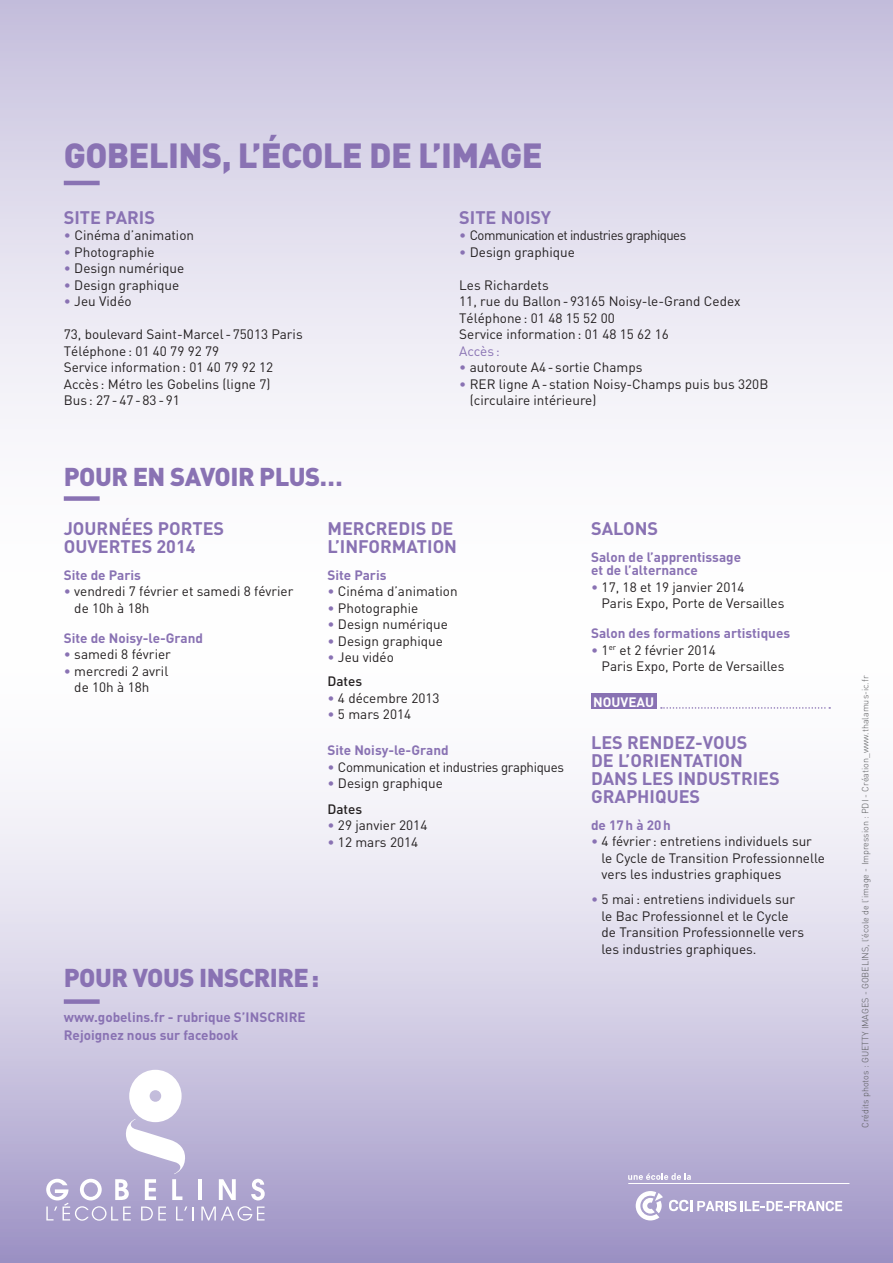
<style>
.page{position:relative;width:893px;height:1263px;background:#fff}
.page>*{position:absolute;margin:0;border:0;box-sizing:border-box;transform-origin:0 0}
.t1{font:900 34.5px "DIN";letter-spacing:-.02em;color:#8972b3}
.t2{font:900 25.5px "DIN";letter-spacing:-.02em;color:#8972b3}
.t3{font:700 18px/18px "DIN";color:#8972b3}
.t4{font:13.5px/16.5px "DIN";color:#231f20}
.t5{font:700 13.5px/13.5px "DIN";color:#8972b3}
.t6{font:13.5px "DIN";letter-spacing:-.04em;color:#231f20}
.t7{font:13.5px "DIN";letter-spacing:-.025em;color:#231f20}
.t8{font:700 13.5px "DIN";color:#fff}
.t9{font:13.5px "DIN";letter-spacing:-.005em;color:#8972b3}
.t10{font:300 9px "DIN";color:#57585a}
.s1{color:#8972b3}
.s2{font-weight:500}
</style>
<div class="page">
<div style="left:0;top:621px;width:893px;height:642px;background:linear-gradient(to bottom,#fff,#a69cca)"></div>
<div style="left:0;top:0;width:893px;height:642px;background:linear-gradient(to bottom,#cac4e0,#fff)"></div>
<svg style="left:669px;top:1200px;width:173px;height:11px"></svg>
<svg style="left:636px;top:1191px;width:27px;height:29px"></svg>
<svg style="left:628px;top:1173px;width:63px;height:7px"></svg>
<hr style="left:198px;top:1179px;width:4px;height:21px;background:#fff">
<svg style="left:219px;top:1179px;width:17px;height:21px"></svg>
<svg style="left:251px;top:1179px;width:14px;height:21px"></svg>
<svg style="left:46px;top:1070px;width:141px;height:151px"></svg>
<svg style="left:193px;top:1206px;width:1px;height:14px"></svg>
<svg style="left:201px;top:1206px;width:64px;height:15px"></svg>
<hr style="left:64px;top:181px;width:36px;height:4px;background:#8972b3">
<div style="left:64px;top:496px;width:36px;height:5px;background:#8972b3"></div>
<div style="left:64px;top:999px;width:36px;height:5px;background:#8972b3"></div>
<div style="left:591px;top:693px;width:65px;height:16px;background:#8972b3"></div>
<svg style="left:661px;top:707px;width:169px;height:2px"></svg>
<h1 class="t1" style="left:64px;top:132px;width:476px">GOBELINS, L’ÉCOLE DE L’IMAGE</h1>
<h3 class="t3" style="left:64px;top:207px;width:20px">Site</h3>
<h3 class="t3" style="left:105px;top:207px;width:22px">Paris</h3>
<p class="t4" style="left:64px;top:227px;width:132px"><span class="s1">•</span> Cinéma d’animation</p>
<p class="t4" style="left:64px;top:243px;width:92px"><span class="s1">•</span> Photographie</p>
<p class="t4" style="left:64px;top:260px;width:122px"><span class="s1">•</span> Design numérique</p>
<p class="t4" style="left:64px;top:276px;width:117px"><span class="s1">•</span> Design graphique</p>
<p class="t4" style="left:64px;top:293px;width:69px"><span class="s1">•</span> Jeu Vidéo</p>
<p class="t4" style="left:64px;top:326px;width:240px">73, boulevard Saint-Marcel -75013 Paris<br>Téléphone: 01 40 79 92 79<br>Service information: 01 40 79 92 12<br>Accès : Métro les Gobelins (ligne 7)<br>Bus: 27-47-83-91</p>
<h3 class="t3" style="left:459px;top:207px;width:20px">Site</h3>
<h3 class="t3" style="left:501px;top:207px;width:51px">Noisy</h3>
<p class="t6" style="left:459px;top:227px;width:228px"><span class="s1">•</span> Communication et industries graphiques</p>
<p class="t4" style="left:459px;top:243px;width:117px"><span class="s1">•</span> Design graphique</p>
<p class="t4" style="left:459px;top:276px;width:283px">Les Richardets<br>11, rue du Ballon-93165 Noisy-le-Grand Cedex<br>Téléphone: 01 48 15 52 00<br>Service information: 01 48 15 62 16</p>
<p class="t9" style="left:459px;top:342px;width:42px">Accès :</p>
<p class="t4" style="left:459px;top:359px;width:185px"><span class="s1">•</span> autoroute A4- sortie Champs</p>
<p class="t4" style="left:470px;top:375px;width:300px;text-indent:-11px"><span class="s1">•</span> RER ligne A- station Noisy-Champs puis bus 320B (circulaire intérieure)</p>
<h2 class="t2" style="left:64px;top:459px;width:17px">POUR</h2>
<h2 class="t2" style="left:133px;top:459px;width:54px">EN SAVO</h2>
<h2 class="t2" style="left:230px;top:459px;width:114px">IR PLUS…</h2>
<h3 class="t3" style="left:64px;top:519px;width:22px">Journées</h3>
<h3 class="t3" style="left:158px;top:519px;width:23px">Portes</h3>
<h3 class="t3" style="left:64px;top:537px;width:24px">Ouvertes</h3>
<h3 class="t3" style="left:156px;top:537px;width:41px">2014</h3>
<p class="t5" style="left:64px;top:567px;width:79px">Site de Paris</p>
<p class="t4" style="left:74px;top:583px;width:221px;text-indent:-11px"><span class="s1">•</span> vendredi 7 février et samedi 8 février de 10h à 18h</p>
<p class="t5" style="left:64px;top:630px;width:141px">Site de Noisy-le-Grand</p>
<p class="t4" style="left:64px;top:646px;width:109px"><span class="s1">•</span> samedi 8 février</p>
<p class="t4" style="left:74px;top:662px;width:96px;text-indent:-11px"><span class="s1">•</span> mercredi 2 avril de 10h à 18h</p>
<h3 class="t3" style="left:327px;top:519px;width:26px">Mercredis</h3>
<h3 class="t3" style="left:431px;top:519px;width:12px">de</h3>
<h3 class="t3" style="left:327px;top:537px;width:24px">l’information</h3>
<p class="t5" style="left:327px;top:567px;width:61px">Site Paris</p>
<p class="t4" style="left:327px;top:583px;width:132px"><span class="s1">•</span> Cinéma d’animation</p>
<p class="t4" style="left:327px;top:599px;width:92px"><span class="s1">•</span> Photographie</p>
<p class="t4" style="left:327px;top:616px;width:122px"><span class="s1">•</span> Design numérique</p>
<p class="t4" style="left:327px;top:632px;width:117px"><span class="s1">•</span> Design graphique</p>
<p class="t4" style="left:327px;top:645px;width:68px;line-height:24px"><span class="s1">•</span> Jeu vidéo<br><span class="s2">Dates</span></p>
<p class="t4" style="left:327px;top:689px;width:114px"><span class="s1">•</span> 4 décembre 2013</p>
<p class="t4" style="left:327px;top:706px;width:85px"><span class="s1">•</span> 5 mars 2014</p>
<p class="t5" style="left:327px;top:743px;width:123px">Site Noisy-le-Grand</p>
<p class="t7" style="left:327px;top:758px;width:238px"><span class="s1">•</span> Communication et industries graphiques</p>
<p class="t4" style="left:327px;top:770px;width:117px;line-height:25.5px"><span class="s1">•</span> Design graphique<br><span class="s2">Dates</span></p>
<p class="t4" style="left:327px;top:817px;width:101px"><span class="s1">•</span> 29 janvier 2014</p>
<p class="t4" style="left:327px;top:833px;width:92px"><span class="s1">•</span> 12 mars 2014</p>
<h2 class="t2" style="left:64px;top:961px;width:17px">POUR</h2>
<h2 class="t2" style="left:133px;top:961px;width:17px">VOUS</h2>
<h2 class="t2" style="left:199px;top:961px;width:24px">INSCR</h2>
<h2 class="t2" style="left:270px;top:961px;width:51px">IRE :</h2>
<p class="t5" style="left:64px;top:1007px;width:243px;line-height:18px">www.gobelins.fr - rubrique S’INSCRIRE<br>Rejoignez nous sur facebook</p>
<h3 class="t3" style="left:591px;top:519px;width:23px">Salons</h3>
<p class="t5" style="left:591px;top:549px;width:152px">Salon de l’apprentissage et de l’alternance</p>
<p class="t4" style="left:602px;top:578px;width:184px;text-indent:-11px"><span class="s1">•</span> 17, 18 et 19 janvier 2014<br>Paris Expo, Porte de Versailles</p>
<p class="t5" style="left:591px;top:626px;width:201px">Salon des formations artistiques</p>
<p class="t4" style="left:602px;top:641px;width:184px;text-indent:-11px"><span class="s1">•</span> 1<sup>er</sup> et 2 février 2014<br>Paris Expo, Porte de Versailles</p>
<p class="t8" style="left:593px;top:693px;width:19px">Nouveau</p>
<h3 class="t3" style="left:591px;top:733px;width:49px">Les rende</h3>
<h3 class="t3" style="left:685px;top:733px;width:30px">z-vous</h3>
<h3 class="t3" style="left:591px;top:751px;width:51px">de l’orientation dans</h3>
<h3 class="t3" style="left:642px;top:769px;width:11px">les</h3>
<h3 class="t3" style="left:678px;top:769px;width:11px">industries</h3>
<h3 class="t3" style="left:591px;top:787px;width:12px">graphi</h3>
<h3 class="t3" style="left:655px;top:787px;width:24px">ques</h3>
<p class="t5" style="left:591px;top:817px;width:81px">de 17h à 20h</p>
<p class="t4" style="left:602px;top:833px;width:225px;text-indent:-11px"><span class="s1">•</span> 4 février : entretiens individuels sur le Cycle de Transition Professionnelle vers les industries graphiques</p>
<p class="t4" style="left:602px;top:891px;width:204px;text-indent:-11px"><span class="s1">•</span> 5 mai: entretiens individuels sur le Bac Professionnel et le Cycle de Transition Professionnelle vers les industries graphiques.</p>
<p class="t10" style="left:859px;top:1128px;width:453px;rotate:-90deg">Crédits photos : GUETTY IMAGEs - GOBELINS, l’école de l’image - Impression : PDI - Création_www.thalamus-ic.fr</p>
</div>
